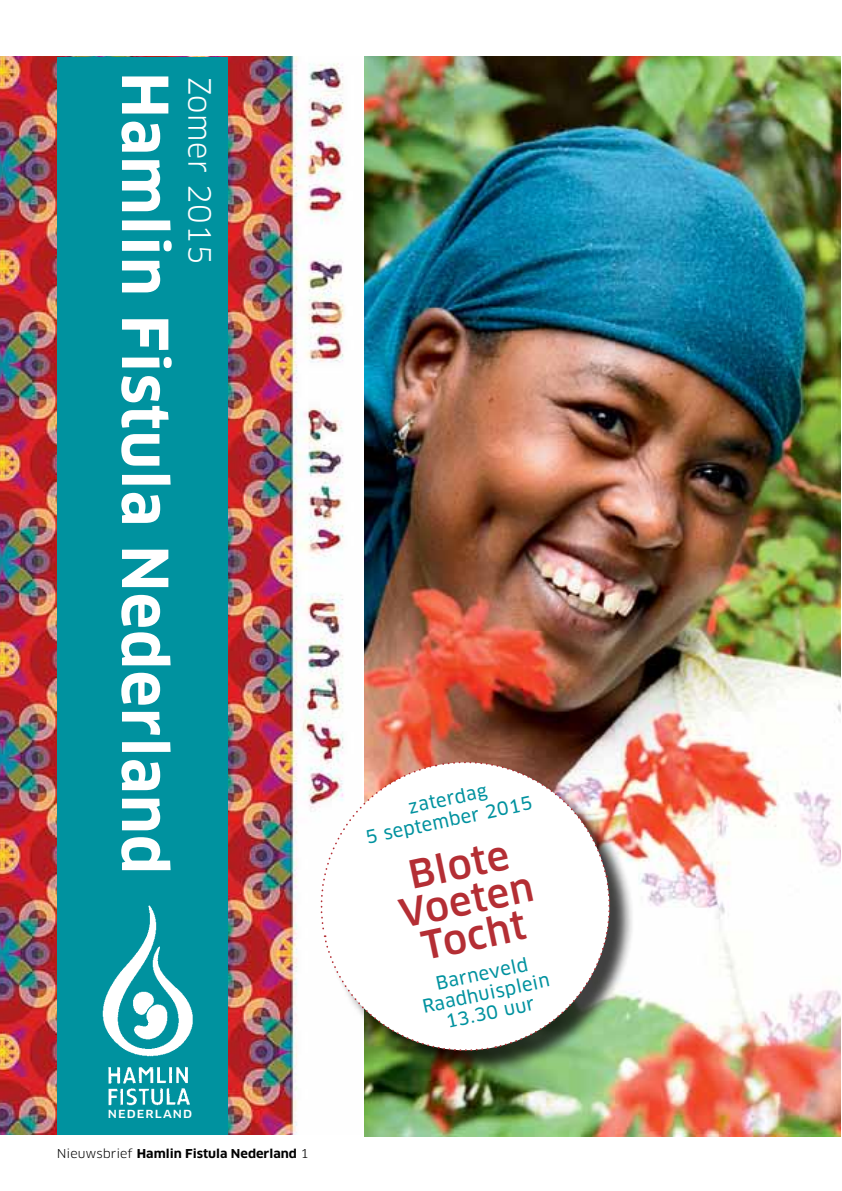
<style>
.page{position:relative;width:842px;height:1191px;background:#fff}
.page>*{position:absolute;margin:0;border:0;box-sizing:border-box;transform-origin:0 0}
.t1{font:700 61.8px "Clan";letter-spacing:.02em;color:#fff}
.t2{font:500 38px/36px "Clan";color:#b42e34;text-align:center}
.t3{font:30px "Clan";letter-spacing:.02em;color:#fff}
.t4{font:18px/19.8px "Clan News";color:#00929f;text-align:center}
.t5{font:700 12px "Clan";color:#000;scale:1.07 1}
.t6{font:500 10.8px "Clan";letter-spacing:.09em;color:#fff;scale:1.13 1}
.s1{font-weight:400}
</style>
<div class="page">
<img style="left:364px;top:57px;width:476px;height:1079px">
<img style="left:0;top:57px;width:345px;height:1077px">
<div style="left:57px;top:57px;width:170px;height:1077px;background:#00929f"></div>
<img style="left:102px;top:905px;width:91px;height:201px">
<div style="left:325px;top:765px;width:309px;height:310px;background:#000;opacity:.75"></div>
<svg style="left:310px;top:750px;width:311px;height:312px"></svg>
<h1 class="t1" style="left:183px;top:72px;width:803px;rotate:90deg">Hamlin Fistula Nederland</h1>
<h3 class="t3" style="left:218px;top:77px;width:189px;rotate:90deg">Zomer 2015</h3>
<p class="t6" style="left:108px;top:1107px;width:76px">NEDERLAND</p>
<p class="t5" style="left:57px;top:1145px;width:237px"><span class="s1">Nieuwsbrief</span> Hamlin Fistula Nederland <span class="s1">1</span></p>
<p class="t4" style="left:360px;top:807px;width:171px;line-height:21px;rotate:-12deg">zaterdag<br>5 september 2015</p>
<h2 class="t2" style="left:389px;top:862px;width:137px;rotate:-12deg">Blote<br>Voeten<br>Tocht</h2>
<p class="t4" style="left:416px;top:977px;width:131px;rotate:-12deg">Barneveld<br>Raadhuisplein<br>13.30 uur</p>
</div>
